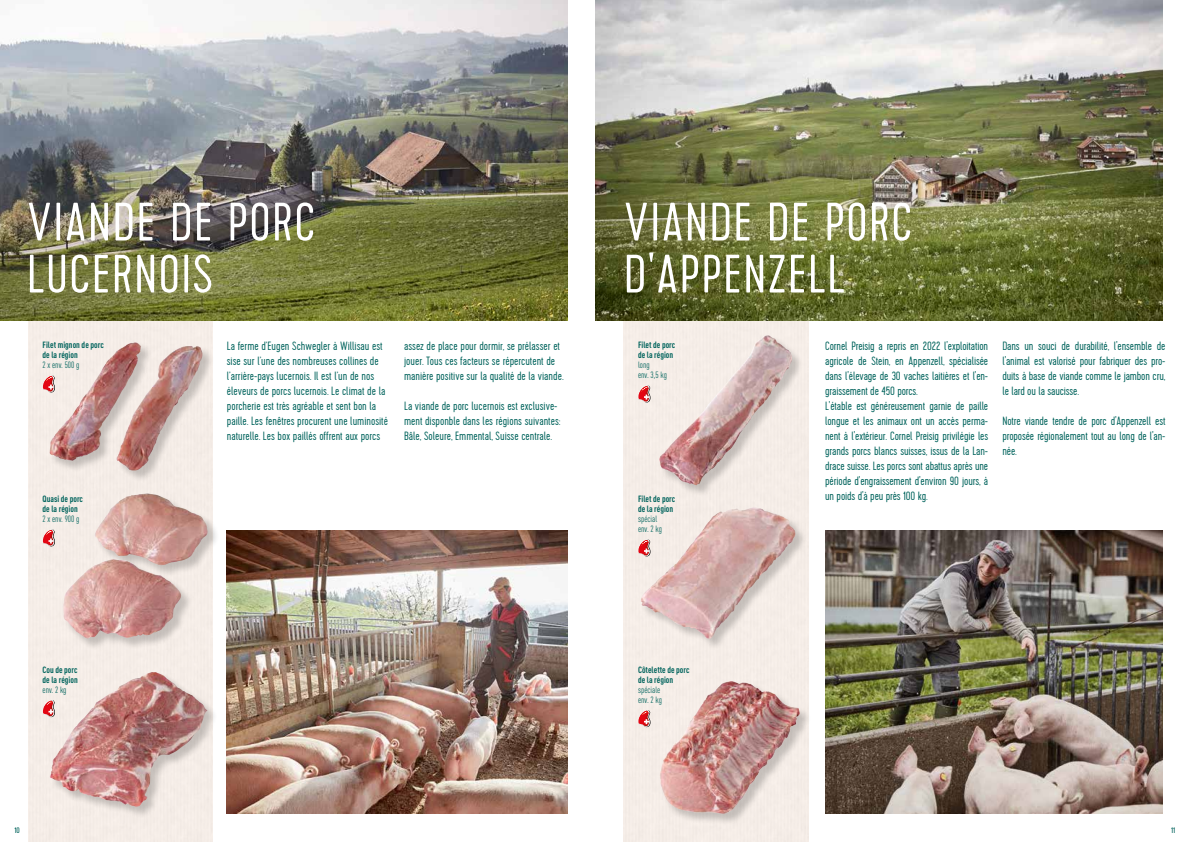
<style>
.page{position:relative;width:1191px;height:842px;background:#fff}
.page>*{position:absolute;margin:0;border:0;box-sizing:border-box;transform-origin:0 0}
.t1{font:300 54px/52px "Cervo";letter-spacing:.03em;color:#fff}
.t2{font:300 12px/15px "Cervo";letter-spacing:-.01em;color:#00635c}
.t3{font:700 condensed 9px/10px "DINOT";color:#00635c}
.t4{font:condensed 9px/10px "DINOT";color:#00635c}
.t5{font:8px "Cervo";color:#00635c}
</style>
<div class="page">
<img style="left:0;top:0;width:567px;height:321px">
<img style="left:595px;top:0;width:567px;height:321px">
<img style="left:825px;top:530px;width:337px;height:284px">
<img style="left:227px;top:530px;width:340px;height:284px">
<div style="left:50px;top:672px;width:169px;height:146px;background:#000;opacity:.2"></div>
<img style="left:50px;top:672px;width:112px;height:135px">
<svg style="left:43px;top:700px;width:12px;height:17px"></svg>
<div style="left:62px;top:493px;width:157px;height:157px;background:#000;opacity:.2"></div>
<img style="left:62px;top:493px;width:146px;height:113px">
<svg style="left:43px;top:529px;width:12px;height:17px"></svg>
<div style="left:50px;top:343px;width:164px;height:140px;background:#000;opacity:.2"></div>
<img style="left:49px;top:342px;width:85px;height:119px">
<svg style="left:43px;top:375px;width:12px;height:17px"></svg>
<div style="left:659px;top:681px;width:152px;height:144px;background:#000;opacity:.2"></div>
<img style="left:659px;top:681px;width:140px;height:133px">
<svg style="left:638px;top:710px;width:12px;height:17px"></svg>
<div style="left:641px;top:507px;width:166px;height:143px;background:#000;opacity:.2"></div>
<img style="left:641px;top:508px;width:111px;height:131px">
<svg style="left:638px;top:539px;width:12px;height:17px"></svg>
<div style="left:659px;top:335px;width:145px;height:162px;background:#000;opacity:.2"></div>
<img style="left:659px;top:335px;width:111px;height:150px">
<svg style="left:638px;top:385px;width:12px;height:17px"></svg>
<h1 class="t1" style="left:27px;top:198px;width:290px">VIANDE DE PORC<br>LUCERNOIS</h1>
<h1 class="t1" style="left:624px;top:198px;width:290px">VIANDE DE PORC<br>D'APPENZELL</h1>
<p class="t3" style="left:43px;top:340px;width:63px">Filet mignon de porc de la région</p>
<p class="t4" style="left:43px;top:360px;width:38px">2 x env. 500 g</p>
<p class="t3" style="left:43px;top:494px;width:42px">Quasi de porc de la région</p>
<p class="t4" style="left:43px;top:514px;width:38px">2 x env. 900 g</p>
<p class="t2" style="left:227px;top:339px;width:163px">La ferme d’Eugen Schwegler à Willisau est sise sur l’une des nombreuses collines de l’arrière-pays lucernois. Il est l’un de nos éleveurs de porcs lucernois. Le climat de la porcherie est très agréable et sent bon la paille. Les fenêtres procurent une luminosité naturelle. Les box paillés offrent aux porcs</p>
<p class="t2" style="left:404px;top:339px;width:161px">assez de place pour dormir, se prélasser et jouer. Tous ces facteurs se répercutent de manière positive sur la qualité de la viande.</p>
<p class="t2" style="left:404px;top:399px;width:158px">La viande de porc lucernois est exclusive&shy;ment disponble dans les régions suivantes:<br>Bâle, Soleure, Emmental, Suisse centrale.</p>
<p class="t3" style="left:638px;top:340px;width:39px">Filet de porc de la région</p>
<p class="t4" style="left:638px;top:360px;width:30px">long<br>env. 3,5 kg</p>
<p class="t3" style="left:638px;top:494px;width:39px">Filet de porc de la région</p>
<p class="t4" style="left:638px;top:514px;width:26px">spécial env. 2 kg</p>
<p class="t2" style="left:825px;top:339px;width:165px">Cornel Preisig a repris en 2022 l'exploitation agricole de Stein, en Appenzell, spécialisée dans l'élevage de 30 vaches laitières et l'en&shy;graissement de 450 porcs.<br>L'étable est généreusement garnie de paille longue et les animaux ont un accès perma&shy;nent à l'extérieur. Cornel Preisig privilégie les grands porcs blancs suisses, issus de la Lan&shy;drace suisse. Les porcs sont abattus après une période d'engraissement d'environ 90 jours, à un poids d'à peu près 100 kg.</p>
<p class="t2" style="left:1002px;top:339px;width:164px;text-align:justify">Dans un souci de durabilité, l'ensemble de l'animal est valorisé pour fabriquer des pro&shy;duits à base de viande comme le jambon cru, le lard ou la saucisse.</p>
<p class="t2" style="left:1002px;top:414px;width:165px;text-align:justify">Notre viande tendre de porc d'Appenzell est proposée régionalement tout au long de l'an&shy;née.</p>
<p class="t3" style="left:43px;top:665px;width:37px">Cou de porc de la région</p>
<p class="t4" style="left:43px;top:685px;width:26px">env. 2 kg</p>
<p class="t3" style="left:638px;top:665px;width:53px">Côtelette de porc de la région</p>
<p class="t4" style="left:638px;top:685px;width:26px">spéciale env. 2 kg</p>
<p class="t5" style="left:15px;top:826px;width:7px">10</p>
<p class="t5" style="left:1171px;top:826px;width:6px">11</p>
</div>
